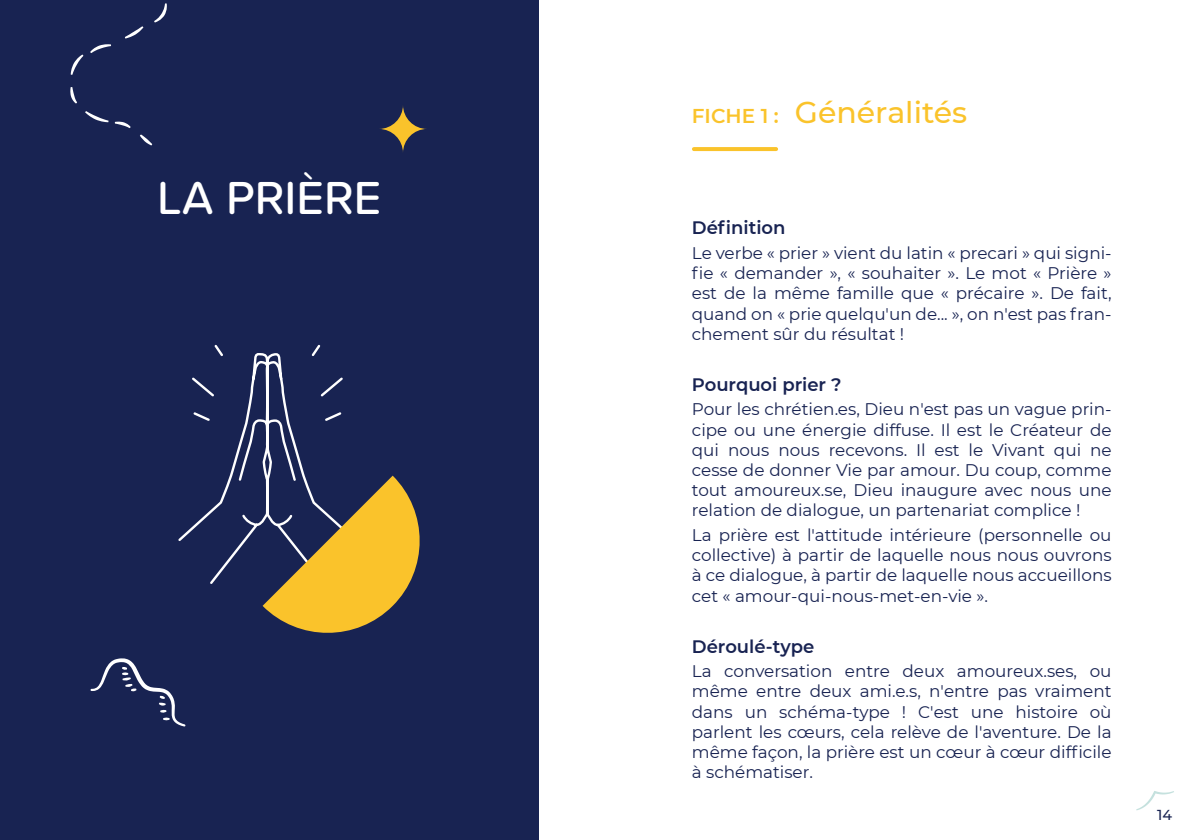
<style>
.page{position:relative;width:1191px;height:840px;background:#fff}
.page>*{position:absolute;margin:0;border:0;box-sizing:border-box;transform-origin:0 0}
.t1{font:500 48px "Proxima Soft";color:#fff}
.t2{font:500 30px "Montserrat";color:#fac32b}
.t3{font:600 18px "Montserrat";color:#182352}
.t4{font:16.8px/20.2px "Montserrat";color:#182352;text-align:justify}
.t5{font:500 14.4px "Montserrat";color:#182352}
.s1{font-weight:600;font-size:20px}
</style>
<div class="page">
<div style="left:0;top:0;width:538px;height:839px;background:#182352"></div>
<svg style="left:178px;top:353px;width:127px;height:231px"></svg>
<svg style="left:320px;top:377px;width:23px;height:20px"></svg>
<svg style="left:190px;top:375px;width:26px;height:23px"></svg>
<svg style="left:325px;top:412px;width:17px;height:9px"></svg>
<svg style="left:191px;top:410px;width:21px;height:12px"></svg>
<svg style="left:311px;top:345px;width:10px;height:11px"></svg>
<svg style="left:212px;top:344px;width:13px;height:14px"></svg>
<svg style="left:262px;top:475px;width:158px;height:158px"></svg>
<svg style="left:1136px;top:791px;width:38px;height:19px"></svg>
<svg style="left:379px;top:105px;width:48px;height:48px"></svg>
<svg style="left:154px;top:3px;width:13px;height:20px"></svg>
<svg style="left:125px;top:26px;width:18px;height:13px"></svg>
<svg style="left:90px;top:44px;width:21px;height:9px"></svg>
<svg style="left:71px;top:54px;width:12px;height:21px"></svg>
<svg style="left:70px;top:87px;width:7px;height:16px"></svg>
<svg style="left:85px;top:111px;width:24px;height:11px"></svg>
<svg style="left:115px;top:121px;width:16px;height:7px"></svg>
<svg style="left:140px;top:134px;width:12px;height:11px"></svg>
<svg style="left:90px;top:658px;width:96px;height:68px"></svg>
<svg style="left:694px;top:147px;width:82px;height:4px"></svg>
<h1 class="t1" style="left:157px;top:162px;width:225px">LA PRIÈRE</h1>
<h2 class="t2" style="left:692px;top:91px;width:277px"><span class="s1">FICHE 1 :</span> Généralités</h2>
<p class="t3" style="left:692px;top:215px;width:95px">Définition</p>
<p class="t4" style="left:692px;top:242px;width:421px">Le verbe « prier » vient du latin « precari » qui signi&shy;fie « demander », « souhaiter ». Le mot « Prière » est de la même famille que « précaire ». De fait, quand on « prie quelqu'un de... », on n'est pas fran&shy;chement sûr du résultat !</p>
<p class="t3" style="left:692px;top:371px;width:151px">Pourquoi prier ?</p>
<p class="t4" style="left:692px;top:398px;width:421px">Pour les chrétien.es, Dieu n'est pas un vague prin&shy;cipe ou une énergie diffuse. Il est le Créateur de qui nous nous recevons. Il est le Vivant qui ne cesse de donner Vie par amour. Du coup, comme tout amoureux.se, Dieu inaugure avec nous une relation de dialogue, un partenariat complice !</p>
<p class="t4" style="left:692px;top:524px;width:421px">La prière est l'attitude intérieure (personnelle ou collective) à partir de laquelle nous nous ouvrons à ce dialogue, à partir de laquelle nous accueillons cet « amour-qui-nous-met-en-vie ».</p>
<p class="t3" style="left:692px;top:633px;width:124px">Déroulé-type</p>
<p class="t4" style="left:692px;top:660px;width:421px">La conversation entre deux amoureux.ses, ou même entre deux ami.e.s, n'entre pas vraiment dans un schéma-type ! C'est une histoire où parlent les cœurs, cela relève de l'aventure. De la même façon, la prière est un cœur à cœur difficile à schématiser.</p>
<p class="t5" style="left:1157px;top:804px;width:16px">14</p>
</div>
